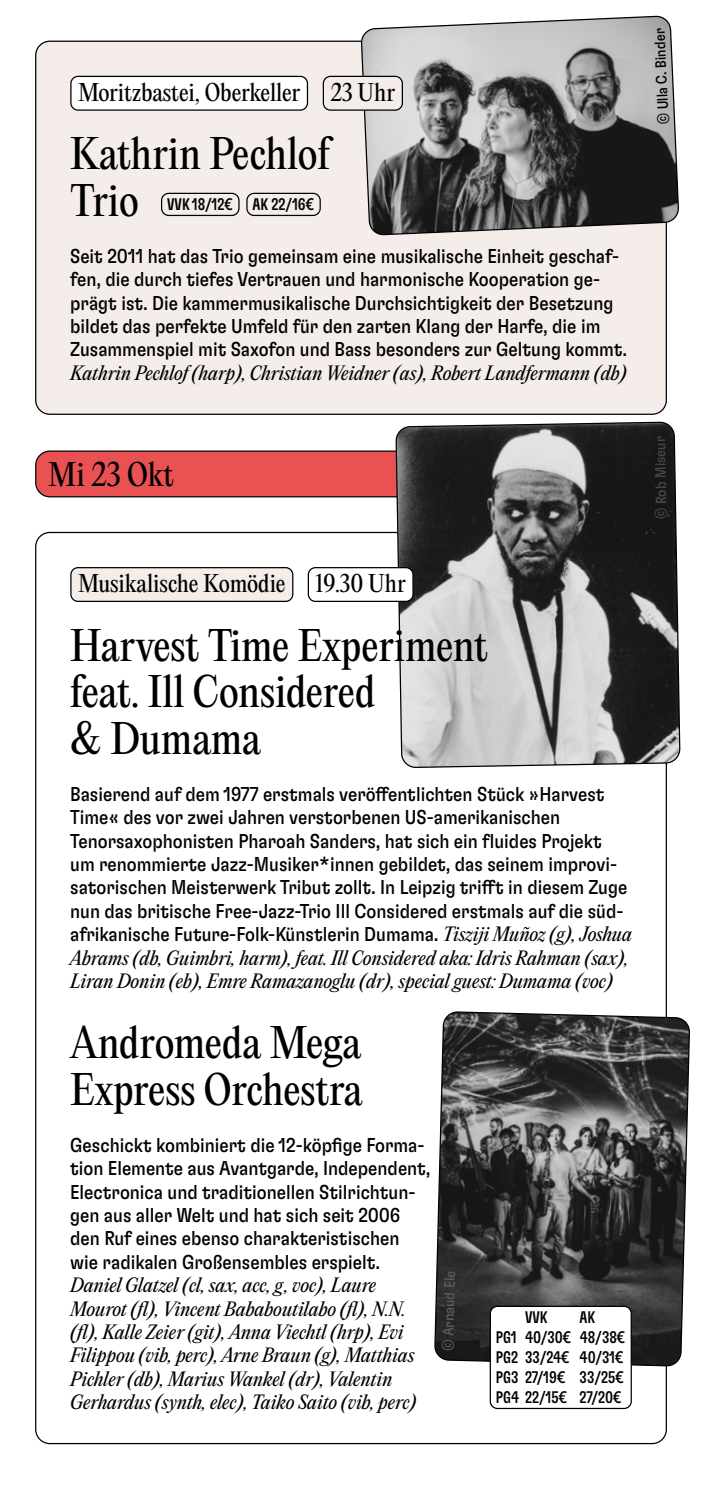
<style>
.page{position:relative;width:703px;height:1488px;background:#fff}
.page>*{position:absolute;margin:0;border:0;box-sizing:border-box;transform-origin:0 0}
.t1{font:40px/46.8px "PP Editorial New";letter-spacing:-.01em;color:#000}
.t2{font:30px "PP Editorial New";letter-spacing:-.005em;color:#000}
.t3{font:22.5px "PP Editorial New";color:#000}
.t4{font:condensed 20px/23.5px "GT Flexa";color:#000}
.t5{font:italic 18px/23.5px "PP Editorial New";color:#000}
.t6{font:500 extra-condensed 16.75px/20px "GT Flexa";color:#000}
.t7{font:condensed 15px "GT Flexa";color:#000}
.t8{font:condensed 15px "GT Flexa";color:#474747}
.t9{font:condensed 15px "GT Flexa";color:#5c5c5c}
.s1{font-family:"PP Editorial New";font-style:italic;font-stretch:normal;font-size:18px}
</style>
<div class="page">
<div style="left:36px;top:451px;width:630px;height:46px;background:#ea5153;border-radius:14px"></div>
<div style="left:35px;top:450px;width:631px;height:47px;border:1px solid #000;border-radius:14px"></div>
<div style="left:36px;top:41px;width:630px;height:373px;background:#f5edea;border-radius:14px"></div>
<svg style="left:434px;top:1010px;width:256px;height:357px;background:#4c4c4c"></svg>
<svg style="left:395px;top:422px;width:284px;height:345px;background:#767676"></svg>
<div style="left:71px;top:567px;width:222px;height:34px;background:#f5edea;border-radius:7px"></div>
<div style="left:70px;top:567px;width:223px;height:35px;border:1px solid #000;border-radius:7px"></div>
<div style="left:308px;top:567px;width:105px;height:34px;background:#fff;border-radius:7px"></div>
<div style="left:307px;top:567px;width:106px;height:35px;border:1px solid #000;border-radius:7px"></div>
<div style="left:71px;top:76px;width:236px;height:34px;background:#fff;border-radius:7px"></div>
<div style="left:70px;top:76px;width:238px;height:35px;border:1px solid #000;border-radius:7px"></div>
<svg style="left:360px;top:16px;width:318px;height:219px;background:#818180"></svg>
<div style="left:323px;top:76px;width:79px;height:34px;background:#f5edea;border-radius:7px"></div>
<div style="left:323px;top:76px;width:80px;height:35px;border:1px solid #000;border-radius:7px"></div>
<div style="left:490px;top:1306px;width:141px;height:102px;background:#fff;border-radius:7px"></div>
<div style="left:489px;top:1305px;width:142px;height:104px;border:1px solid #000;border-radius:7px"></div>
<div style="left:161px;top:193px;width:78px;height:23px;border:1px solid #000;border-radius:7px"></div>
<div style="left:246px;top:193px;width:75px;height:23px;border:1px solid #000;border-radius:7px"></div>
<p class="t3" style="left:78px;top:77px;width:224px">Moritzbastei, Oberkeller</p>
<p class="t3" style="left:330px;top:77px;width:66px">23 Uhr</p>
<h1 class="t1" style="left:70px;top:130px;width:262px">Kathrin Pechlof<br>Trio</h1>
<p class="t6" style="left:167px;top:193px;width:149px">VVK 18/12€ AK 22/16€</p>
<p class="t4" style="left:70px;top:243px;width:558px">Seit 2011 hat das Trio gemeinsam eine musikalische Einheit geschaf&shy;fen, die durch tiefes Vertrauen und harmonische Kooperation ge&shy;prägt ist. Die kammermusikalische Durchsichtigkeit der Besetzung bildet das perfekte Umfeld für den zarten Klang der Harfe, die im Zusammenspiel mit Saxofon und Bass besonders zur Geltung kommt.</p>
<p class="t5" style="left:70px;top:361px;width:558px">Kathrin Pechlof (harp), Christian Weidner (as), Robert Landfermann (db)</p>
<h2 class="t2" style="left:48px;top:453px;width:127px">Mi 23 Okt</h2>
<p class="t3" style="left:78px;top:568px;width:209px">Musikalische Komödie</p>
<p class="t3" style="left:315px;top:568px;width:92px">19.30 Uhr</p>
<h1 class="t1" style="left:70px;top:621px;width:419px">Harvest Time Experiment feat. Ill Considered<br>&amp; Dumama</h1>
<p class="t4" style="left:70px;top:781px;width:563px">Basierend auf dem 1977 erstmals veröffentlichten Stück »Harvest Time« des vor zwei Jahren verstorbenen US-amerikanischen Tenorsaxophonisten Pharoah Sanders, hat sich ein fluides Projekt<br>um renommierte Jazz-Musiker*innen gebildet, das seinem improvi&shy;satorischen Meisterwerk Tribut zollt. In Leipzig trifft in diesem Zuge nun das britische Free-Jazz-Trio Ill Considered erstmals auf die süd&shy;afrikanische Future-Folk-Künstlerin Dumama. <span class="s1">Tisziji Muñoz (g), Joshua</span></p>
<p class="t5" style="left:70px;top:945px;width:559px">Abrams (db, Guimbri, harm), feat. Ill Considered aka: Idris Rahman (sax),<br>Liran Donin (eb), Emre Ramazanoglu (dr), special guest: Dumama (voc)</p>
<h1 class="t1" style="left:70px;top:1019px;width:294px">Andromeda Mega<br>Express Orchestra</h1>
<p class="t4" style="left:70px;top:1132px;width:362px">Geschickt kombiniert die 12-köpfige Forma&shy;tion Elemente aus Avantgarde, Independent, Electronica und traditionellen Stilrichtun&shy;gen aus aller Welt und hat sich seit 2006 den Ruf eines ebenso charakteristischen wie radikalen Großensembles erspielt.</p>
<p class="t5" style="left:70px;top:1273px;width:348px">Daniel Glatzel (cl, sax, acc, g, voc), Laure Mourot (fl), Vincent Bababoutilabo (fl), N.N. (fl), Kalle Zeier (git), Anna Viechtl (hrp), Evi Filippou (vib, perc), Arne Braun (g), Matthias Pichler (db), Marius Wankel (dr), Valentin Gerhardus (synth, elec), Taiko Saito (vib, perc)</p>
<p class="t9" style="left:438px;top:1350px;width:81px;rotate:-88deg">© Arnaud Ele</p>
<p class="t6" style="left:496px;top:1306px;width:131px;text-indent:84px">AK<br>PG1 40/30€ 48/38€<br>PG2 33/24€ 40/31€<br>PG3 27/19€ 33/25€<br>PG4 22/15€ 27/20€</p>
<p class="t6" style="left:525px;top:1306px;width:24px">VVK</p>
<p class="t7" style="left:654px;top:125px;width:98px;rotate:-92deg">© Ulla C. Binder</p>
<p class="t8" style="left:652px;top:519px;width:84px;rotate:-91deg">© Rob Miseur</p>
</div>
